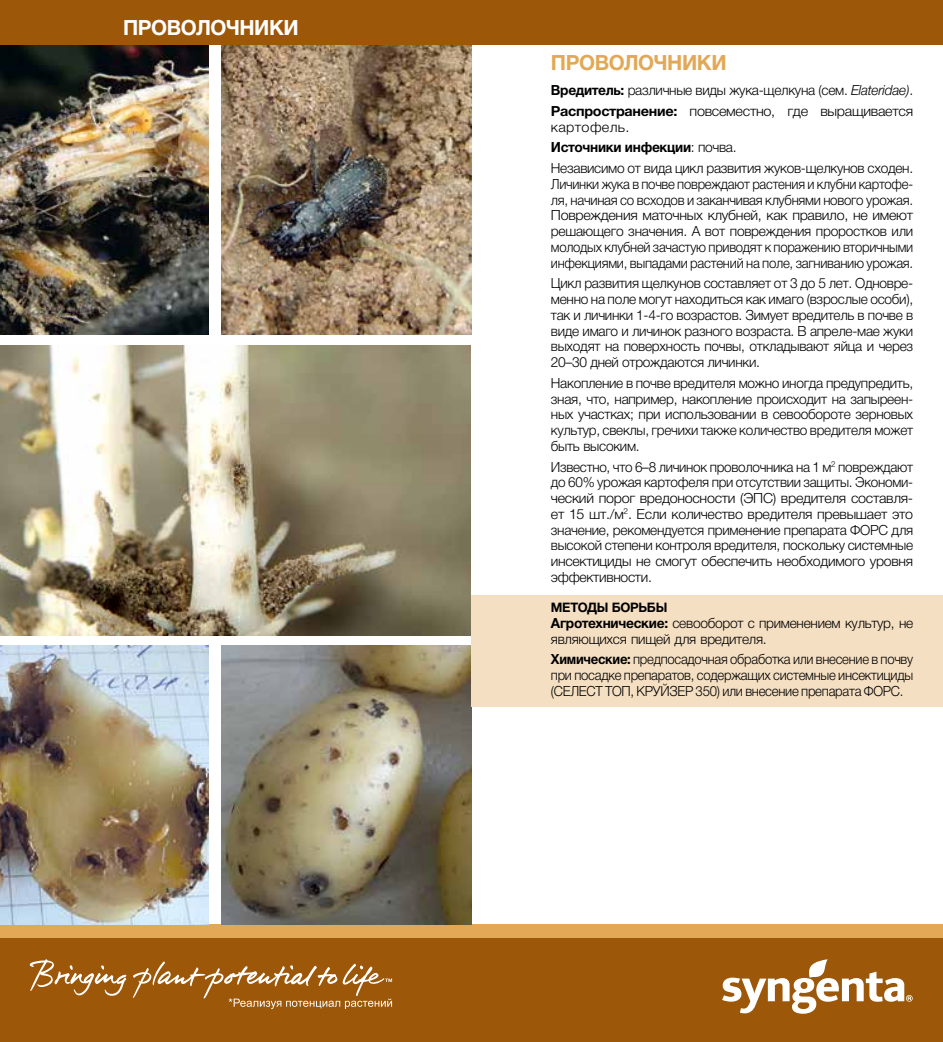
<style>
.page{position:relative;width:943px;height:1042px;background:#fff}
.page>*{position:absolute;margin:0;border:0;box-sizing:border-box;transform-origin:0 0}
.t1{font:700 21px "Helvetica Neue Cyr";letter-spacing:-.02em;color:#fff}
.t2{font:700 21px "Helvetica Neue Cyr";letter-spacing:-.02em;color:#e2a856}
.t3{font:300 14px/15.8px "Helvetica Neue Cyr";letter-spacing:-.02em;color:#000}
.t4{font:300 14px/15.8px "Helvetica Neue Cyr";letter-spacing:-.02em;color:#000;text-align:justify;scale:.94 1}
.t5{font:300 14px/15.8px "Helvetica Neue Cyr";letter-spacing:-.02em;color:#000;text-align:justify;scale:.93 1}
.t6{font:700 13.12px "Helvetica Neue Cyr";letter-spacing:-.02em;color:#000}
.s1{font-weight:700}
.s2{font-style:italic}
</style>
<div class="page">
<div style="left:0;top:0;width:943px;height:45px;background:#9c5708"></div>
<div style="left:0;top:938px;width:943px;height:104px;background:#9c5708"></div>
<div style="left:0;top:925px;width:943px;height:13px;background:#e2a856"></div>
<svg style="left:722px;top:959px;width:190px;height:55px"></svg>
<svg style="left:30px;top:959px;width:96px;height:37px"></svg>
<svg style="left:133px;top:961px;width:259px;height:48px"></svg>
<img style="left:0;top:45px;width:208px;height:290px">
<img style="left:0;top:646px;width:208px;height:279px">
<img style="left:221px;top:45px;width:250px;height:290px">
<img style="left:221px;top:646px;width:250px;height:279px">
<img style="left:0;top:346px;width:470px;height:289px">
<div style="left:471px;top:595px;width:472px;height:112px;background:#f5dfc2"></div>
<h1 class="t1" style="left:123px;top:16px;width:177px">ПРОВОЛОЧНИКИ</h1>
<h1 class="t2" style="left:551px;top:51px;width:177px">ПРОВОЛОЧНИКИ</h1>
<p class="t3" style="left:551px;top:80px;width:364px;line-height:20.7px"><span class="s1">Вредитель:</span> различные виды жука-щелкуна (сем. <span class="s2">Elateridae)</span>.<br><span class="s1">Распространение:</span> повсеместно, где выращивается</p>
<p class="t3" style="left:551px;top:117px;width:364px;line-height:20.7px">картофель.<br><span class="s1">Источники инфекции</span>: почва.<br>Независимо от вида цикл развития жуков-щелкунов сходен.</p>
<p class="t4" style="left:551px;top:176px;width:387px">Личинки жука в почве повреждают растения и клубни картофе&shy;ля, начиная со всходов и заканчивая клубнями нового урожая.<br>Повреждения маточных клубней, как правило, не имеют решающего значения. А вот повреждения проростков или молодых клубней зачастую приводят к поражению вторичными инфекциями, выпадами растений на поле, загниванию урожая.</p>
<p class="t3" style="left:551px;top:276px;width:364px;text-align:justify">Цикл развития щелкунов составляет от 3 до 5 лет. Одновре&shy;менно на поле могут находиться как имаго (взрослые особи), так и личинки 1-4-го возрастов. Зимует вредитель в почве в виде имаго и личинок разного возраста. В апреле-мае жуки выходят на поверхность почвы, откладывают яйца и через 20–30 дней отрождаются личинки.</p>
<p class="t3" style="left:551px;top:375px;width:364px;text-align:justify">Накопление в почве вредителя можно иногда предупредить, зная, что, например, накопление происходит на запыреен&shy;ных участках; при использовании в севообороте зерновых культур, свеклы, гречихи также количество вредителя может быть высоким.</p>
<p class="t3" style="left:551px;top:459px;width:364px;text-align:justify">Известно, что 6–8 личинок проволочника на 1 м<sup>2</sup> повреждают до 60% урожая картофеля при отсутствии защиты. Экономи&shy;ческий порог вредоносности (ЭПС) вредителя составля&shy;ет 15 шт./м<sup>2</sup>. Если количество вредителя превышает это значение, рекомендуется применение препарата ФОРС для высокой степени контроля вредителя, поскольку системные инсектициды не смогут обеспечить необходимого уровня эффективности.</p>
<p class="t6" style="left:551px;top:600px;width:118px">МЕТОДЫ БОРЬБЫ</p>
<p class="t3" style="left:551px;top:615px;width:364px"><span class="s1">Агротехнические:</span> севооборот с применением культур, не являющихся пищей для вредителя.</p>
<p class="t5" style="left:551px;top:651px;width:391px"><span class="s1">Химические:</span> предпосадочная обработка или внесение в почву при посадке препаратов, содержащих системные инсектициды (СЕЛЕСТ ТОП, КРУЙЗЕР 350) или внесение препарата ФОРС.</p>
</div>
